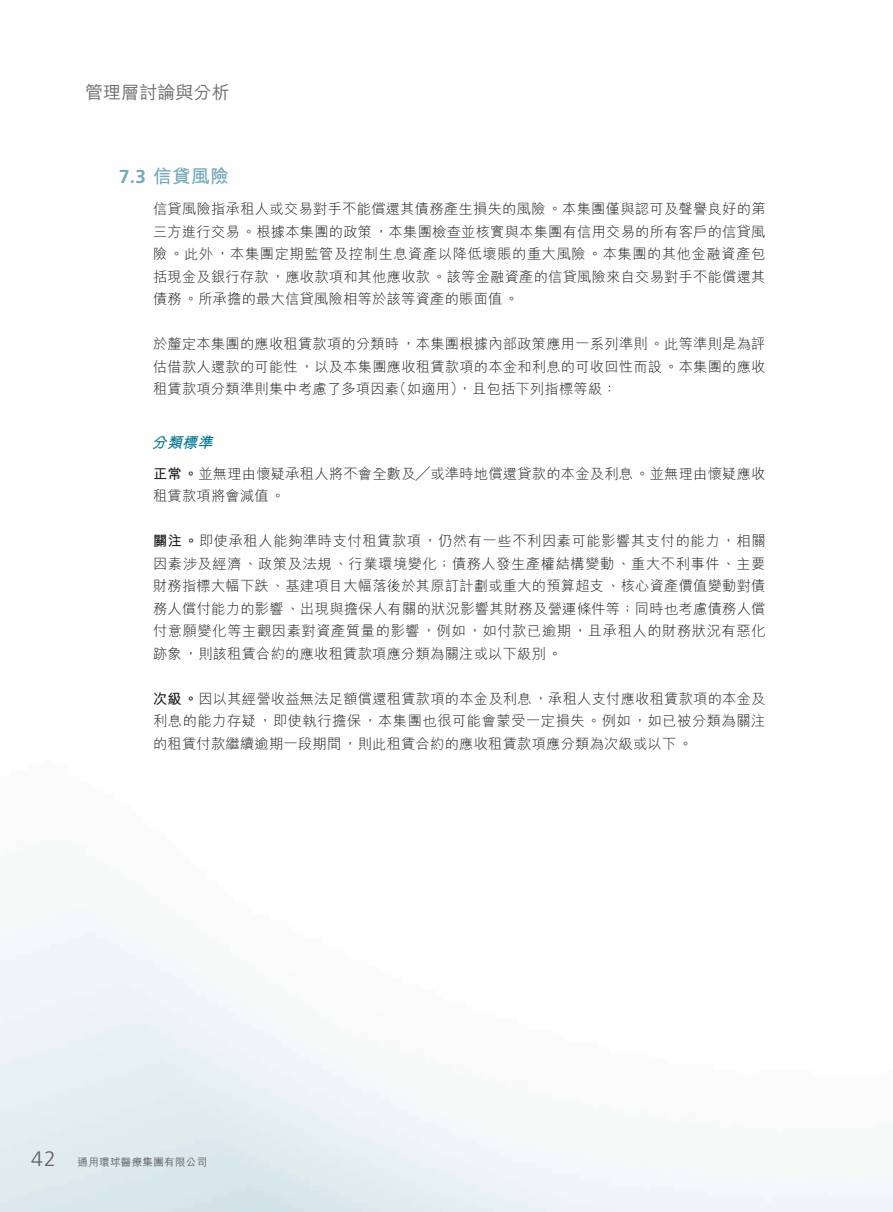
<style>
.page{position:relative;width:893px;height:1212px;background:#fff}
.page>*{position:absolute;margin:0;border:0;box-sizing:border-box;transform-origin:0 0}
.t1{font:700 18.75px "M Hei HK";color:#74a8b9}
.t2{font:500 18px "M Hei HK";letter-spacing:.005em;color:#6f6f6f}
.t3{font:italic 700 15px "M Hei HK";color:#007592}
.t4{font:300 14.25px/22.5px "M Hei HK";letter-spacing:.015em;color:#1c1c1b;text-align:justify}
.t5{font:500 10.5px "M Hei HK";letter-spacing:.03em;color:#636362}
.s1{font-family:"Frutiger LT Std"}
.s2{font-weight:700}
.s3{font-family:"Frutiger LT Std";font-weight:300;font-size:21px}
</style>
<div class="page">
<p class="t2" style="left:85px;top:79px;width:146px">管理層討論與分析</p>
<h1 class="t1" style="left:119px;top:163px;width:111px"><span class="s1">7.3</span> 信貸風險</h1>
<p class="t4" style="left:153px;top:197px;width:614px">信貸風險指承租人或交易對手不能償還其債務產生損失的風險。本集團僅與認可及聲譽良好的第三方進行交易。根據本集團的政策，本集團檢查並核實與本集團有信用交易的所有客戶的信貸風險。此外，本集團定期監管及控制生息資產以降低壞賬的重大風險。本集團的其他金融資產包括現金及銀行存款，應收款項和其他應收款。該等金融資產的信貸風險來自交易對手不能償還其債務。所承擔的最大信貸風險相等於該等資產的賬面值。</p>
<p class="t4" style="left:153px;top:332px;width:614px">於釐定本集團的應收租賃款項的分類時，本集團根據內部政策應用一系列準則。此等準則是為評估借款人還款的可能性，以及本集團應收租賃款項的本金和利息的可收回性而設。本集團的應收租賃款項分類準則集中考慮了多項因素（如適用），且包括下列指標等級：</p>
<p class="t3" style="left:152px;top:431px;width:67px">分類標準</p>
<p class="t4" style="left:153px;top:462px;width:614px"><span class="s2">正常。</span>並無理由懷疑承租人將不會全數及╱或準時地償還貸款的本金及利息。並無理由懷疑應收租賃款項將會減值。</p>
<p class="t4" style="left:153px;top:529px;width:614px"><span class="s2">關注。</span>即使承租人能夠準時支付租賃款項，仍然有一些不利因素可能影響其支付的能力，相關因素涉及經濟、政策及法規、行業環境變化；債務人發生產權結構變動、重大不利事件、主要財務指標大幅下跌、基建項目大幅落後於其原訂計劃或重大的預算超支、核心資產價值變動對債務人償付能力的影響、出現與擔保人有關的狀況影響其財務及營運條件等；同時也考慮債務人償付意願變化等主觀因素對資產質量的影響，例如，如付款已逾期，且承租人的財務狀況有惡化跡象，則該租賃合約的應收租賃款項應分類為關注或以下級別。</p>
<p class="t4" style="left:153px;top:687px;width:614px"><span class="s2">次級。</span>因以其經營收益無法足額償還租賃款項的本金及利息，承租人支付應收租賃款項的本金及利息的能力存疑，即使執行擔保，本集團也很可能會蒙受一定損失。例如，如已被分類為關注的租賃付款繼續逾期一段期間，則此租賃合約的應收租賃款項應分類為次級或以下。</p>
<p class="t5" style="left:31px;top:1154px;width:177px"><span class="s3">42</span> 通用環球醫療集團有限公司</p>
</div>
